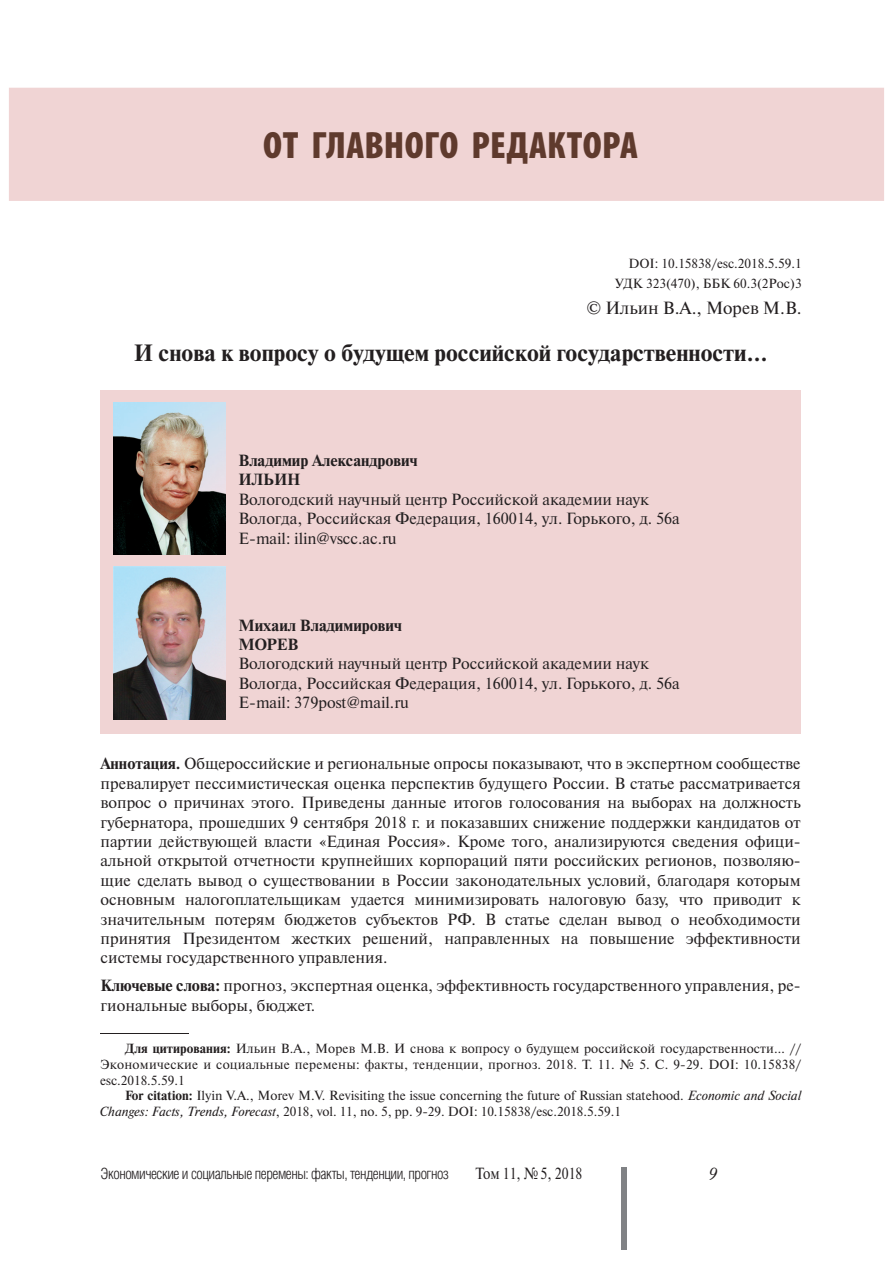
<style>
.page{position:relative;width:893px;height:1263px;background:#fff}
.page>*{position:absolute;margin:0;border:0;box-sizing:border-box;transform-origin:0 0}
.t1{font:900 condensed 38.25px "Myriad Pro";letter-spacing:.01em;color:#5f3a2d}
.t2{font:700 23.55px "Newton C";color:#231f20}
.t3{font:17.7px "Newton C";color:#231f20}
.t4{font:italic 17.7px "Academy";color:#231f20}
.t5{font:16.2px/19.4px "Newton C";color:#231f20}
.t6{font:700 16.2px/19.4px "Newton C";color:#231f20}
.t7{font:16.2px "Newton C";color:#231f20;scale:.85 1}
.t8{font:300 15.45px "Helios Cond";letter-spacing:-.03em;color:#231f20}
.t9{font:13.2px/15.9px "Newton C";color:#231f20;text-align:justify}
.s1{font-weight:700}
.s2{font-style:italic}
</style>
<div class="page">
<hr style="left:101px;top:1034px;width:88px;height:1px;background:#231f20">
<div style="left:101px;top:390px;width:700px;height:344px;background:#f0d4d4"></div>
<img style="left:113px;top:402px;width:112px;height:152px">
<img style="left:113px;top:567px;width:112px;height:152px">
<div style="left:621px;top:1167px;width:5px;height:83px;background:#808285"></div>
<div style="left:9px;top:88px;width:875px;height:113px;background:#f0d4d4"></div>
<h1 class="t1" style="left:263px;top:132px;width:376px">ОТ ГЛАВНОГО РЕДАКТОРА</h1>
<p class="t9" style="left:615px;top:255px;width:188px;line-height:20.1px;text-align:right">DOI: 10.15838/esc.2018.5.59.1<br>УДК 323(470), ББК 60.3(2Рос)3</p>
<p class="t3" style="left:586px;top:301px;width:217px">© Ильин В.А., Морев М.В.</p>
<h2 class="t2" style="left:134px;top:344px;width:635px">И снова к вопросу о будущем российской государственности…</h2>
<p class="t6" style="left:238px;top:452px;width:181px">Владимир Александрович<br>ИЛЬИН</p>
<p class="t5" style="left:238px;top:491px;width:443px">Вологодский научный центр Российской академии наук<br>Вологда, Российская Федерация, 160014, ул. Горького, д. 56а<br>E-mail: ilin@vscc.ac.ru</p>
<p class="t6" style="left:238px;top:617px;width:165px">Михаил Владимирович<br>МОРЕВ</p>
<p class="t5" style="left:238px;top:656px;width:443px">Вологодский научный центр Российской академии наук<br>Вологда, Российская Федерация, 160014, ул. Горького, д. 56а<br>E-mail: 379post@mail.ru</p>
<p class="t5" style="left:101px;top:755px;width:702px;text-align:justify"><span class="s1">Аннотация.</span> Общероссийские и региональные опросы показывают, что в экспертном сообществе превалирует пессимистическая оценка перспектив будущего России. В статье рассматривается вопрос о причинах этого. Приведены данные итогов голосования на выборах на должность губернатора, прошедших 9 сентября 2018 г. и показавших снижение поддержки кандидатов от партии действующей власти «Единая Россия». Кроме того, анализируются сведения офици&shy;альной открытой отчетности крупнейших корпораций пяти российских регионов, позволяю&shy;щие сделать вывод о существовании в России законодательных условий, благодаря которым основным налогоплательщикам удается минимизировать налоговую базу, что приводит к значительным потерям бюджетов субъектов РФ. В статье сделан вывод о необходимости принятия Президентом жестких решений, направленных на повышение эффективности системы государственного управления.</p>
<p class="t5" style="left:101px;top:977px;width:702px"><span class="s1">Ключевые слова:</span> прогноз, экспертная оценка, эффективность государственного управления, ре&shy;гиональные выборы, бюджет.</p>
<p class="t9" style="left:100px;top:1041px;width:702px;text-indent:25px"><span class="s1">Для цитирования:</span> Ильин В.А., Морев М.В. И снова к вопросу о будущем российской государственности… // Экономические и социальные перемены: факты, тенденции, прогноз. 2018. Т. 11. № 5. С. 9-29. DOI: 10.15838/ esc.2018.5.59.1</p>
<p class="t9" style="left:100px;top:1089px;width:702px;text-indent:25px"><span class="s1">For citation:</span> Ilyin V.A., Morev M.V. Revisiting the issue concerning the future of Russian statehood. <span class="s2">Economic and Social<br>Changes: Facts, Trends, Forecast</span>, 2018, vol. 11, no. 5, pp. 9-29. DOI: 10.15838/esc.2018.5.59.1</p>
<p class="t8" style="left:101px;top:1168px;width:350px">Экономические и социальные перемены: факты, тенденции, прогноз</p>
<p class="t7" style="left:476px;top:1167px;width:127px">Том 11, № 5, 2018</p>
<p class="t4" style="left:709px;top:1165px;width:10px">9</p>
</div>
